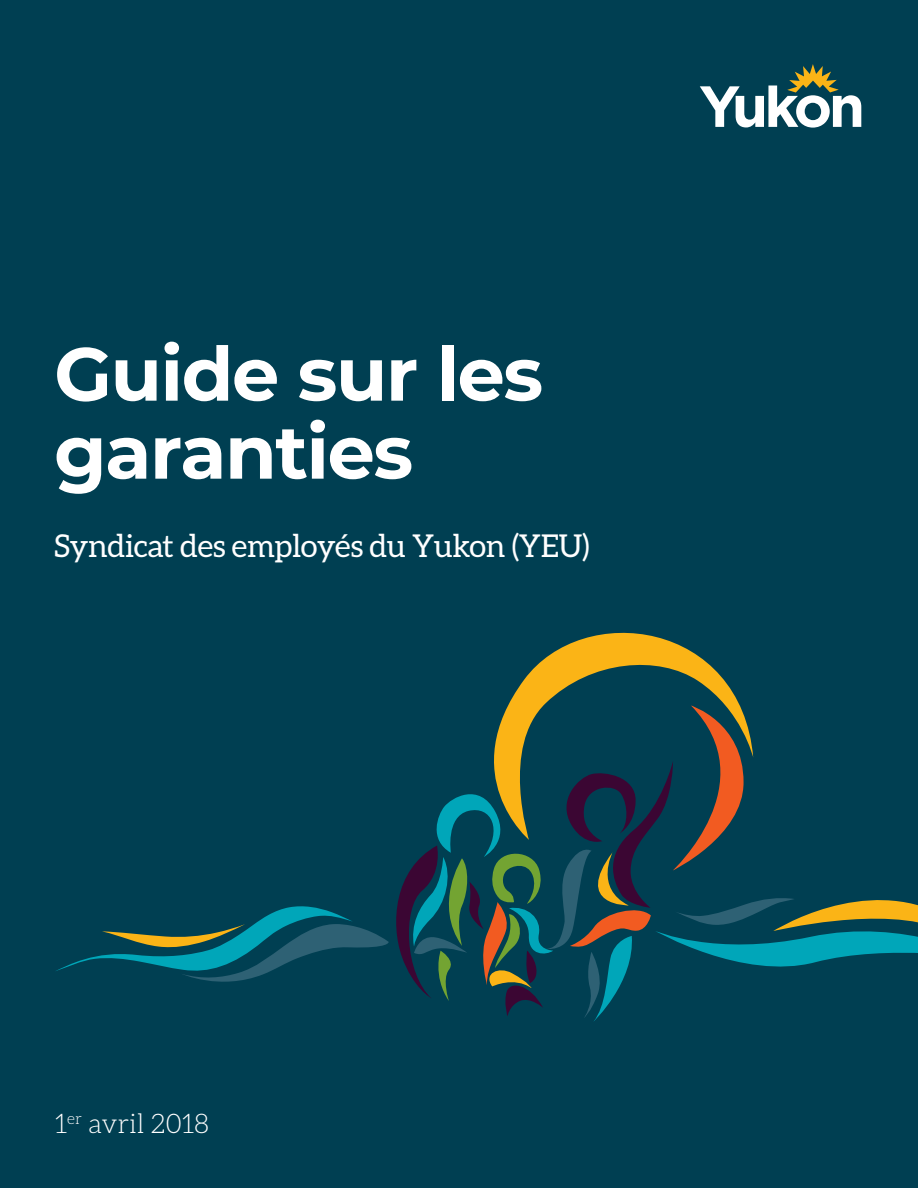
<style>
.page{position:relative;width:918px;height:1188px;background:#003f52}
.page>*{position:absolute;margin:0;border:0;box-sizing:border-box;transform-origin:0 0}
.t1{font:700 75px/78px "Montserrat";letter-spacing:-.02em;color:#fff}
.t2{font:31.5px "Aleo";letter-spacing:-.01em;color:#fff}
.t3{font:300 27px "Aleo";color:#fff}
</style>
<div class="page">
<svg style="left:508px;top:633px;width:232px;height:73px"></svg>
<svg style="left:56px;top:706px;width:862px;height:315px"></svg>
<svg style="left:700px;top:64px;width:161px;height:64px"></svg>
<h1 class="t1" style="left:54px;top:331px;width:490px">Guide sur les garanties</h1>
<p class="t2" style="left:54px;top:528px;width:537px">Syndicat des employés du Yukon (YEU)</p>
<p class="t3" style="left:55px;top:1109px;width:156px">1<sup>er</sup> avril 2018</p>
</div>
